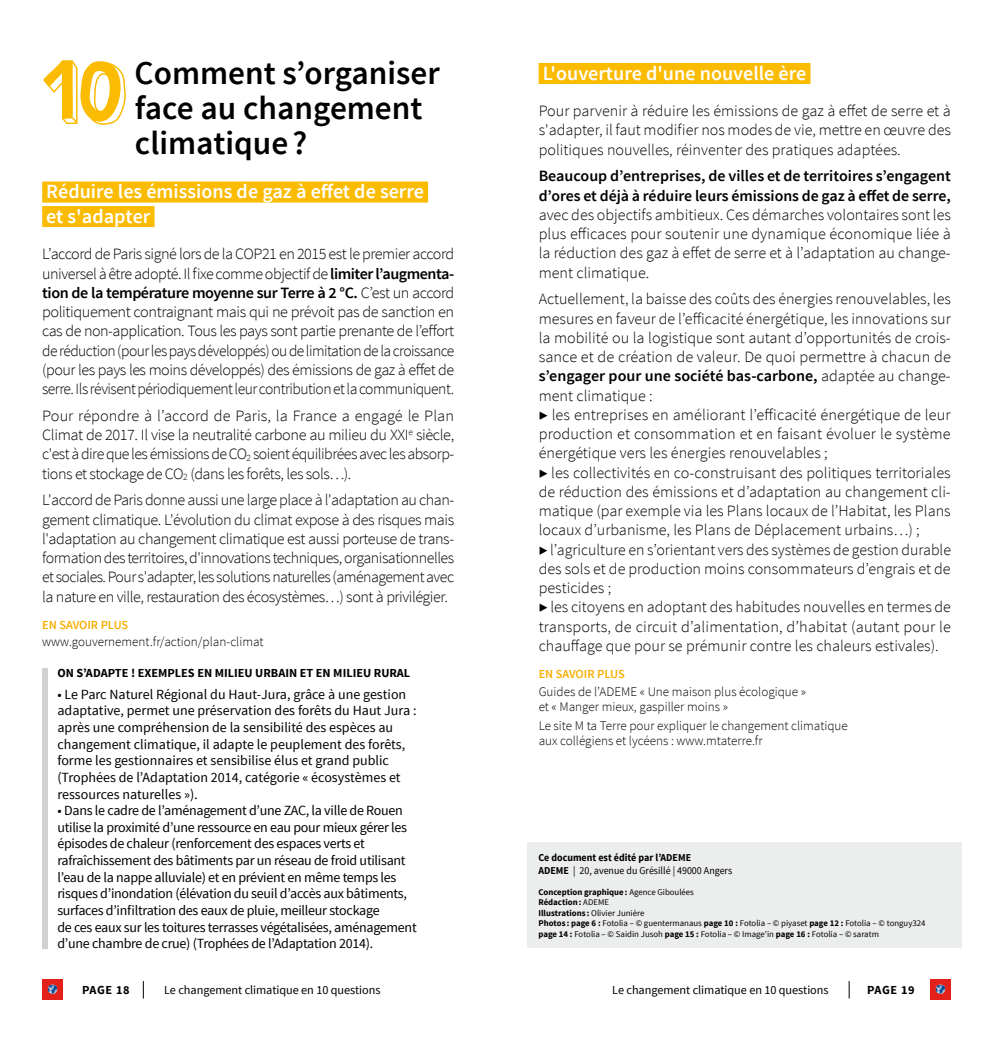
<style>
.page{position:relative;width:993px;height:1042px;background:#fff}
.page>*{position:absolute;margin:0;border:0;box-sizing:border-box;transform-origin:0 0}
.t1{font:600 33.25px/35px "Source Sans Pro";color:#000}
.t2{font:600 20.12px/24.5px "Source Sans Pro";color:#fff}
.t3{font:300 15.75px/19.2px "Source Sans Pro";color:#000;text-align:justify}
.t4{font:600 15.75px/19.2px "Source Sans Pro";color:#000}
.t5{font:14px/16.6px "Source Sans Pro";letter-spacing:-.02em;color:#000}
.t6{font:14px/16.6px "Source Sans Pro";color:#000}
.t7{font:300 13.12px/14.9px "Source Sans Pro";color:#000}
.t8{font:12.25px "Source Sans Pro";letter-spacing:-.005em;color:#000}
.t9{font:700 12.25px "Source Sans Pro";color:#000}
.t10{font:600 12.25px "Source Sans Pro";color:#f8ae00}
.t11{font:700 10.5px/12.6px "Source Sans Pro";color:#000;scale:.95 1}
.t12{font:8.75px/10.5px "Source Sans Pro";color:#000}
.s1{font-weight:600}
.s2{font-weight:400}
.s3{font-weight:700}
</style>
<div class="page">
<svg style="left:143px;top:981px;width:1px;height:17px"></svg>
<div style="left:42px;top:979px;width:21px;height:21px;background:#e32119"></div>
<svg style="left:48px;top:984px;width:9px;height:10px"></svg>
<svg style="left:848px;top:981px;width:1px;height:17px"></svg>
<div style="left:929px;top:979px;width:21px;height:21px;background:#e32119"></div>
<svg style="left:935px;top:984px;width:9px;height:10px"></svg>
<div style="left:42px;top:182px;width:386px;height:21px;background:#fabb00"></div>
<div style="left:42px;top:206px;width:112px;height:21px;background:#fabb00"></div>
<svg style="left:43px;top:60px;width:83px;height:65px"></svg>
<div style="left:42px;top:668px;width:5px;height:280px;background:#d0d1d2"></div>
<div style="left:538px;top:63px;width:272px;height:21px;background:#fabb00"></div>
<div style="left:527px;top:842px;width:434px;height:105px;background:#eceded"></div>
<h1 class="t1" style="left:135px;top:56px;width:307px">Comment s’organiser face au changement climatique?</h1>
<p class="t2" style="left:46px;top:180px;width:379px">Réduire les émissions de gaz à effet de serre et s'adapter</p>
<p class="t3" style="left:42px;top:244px;width:413px">L’accord de Paris signé lors de la COP21 en 2015 est le premier accord universel à être adopté. Il fixe comme objectif de <span class="s1">limiter l’augmenta&shy;tion de la température moyenne sur Terre à 2 °C.</span> C’est un accord politiquement contraignant mais qui ne prévoit pas de sanction en cas de non-application. Tous les pays sont partie prenante de l’effort de réduction (pour les pays développés) ou de limitation de la croissance (pour les pays les moins développés) des émissions de gaz à effet de serre. Ils révisent périodiquement leur contribution et la communiquent.</p>
<p class="t3" style="left:42px;top:406px;width:413px">Pour répondre à l’accord de Paris, la France a engagé le Plan Climat de 2017. Il vise la neutralité carbone au milieu du XXI<sup>e</sup> siècle, c'est à dire que les émissions de CO<sub>2</sub> soient équilibrées avec les absorp&shy;tions et stockage de CO<sub>2</sub> (dans les forêts, les sols…).</p>
<p class="t3" style="left:42px;top:490px;width:413px">L'accord de Paris donne aussi une large place à l'adaptation au chan&shy;gement climatique. L'évolution du climat expose à des risques mais l'adaptation au changement climatique est aussi porteuse de trans&shy;formation des territoires, d'innovations techniques, organisationnelles et sociales. Pour s'adapter, les solutions naturelles (aménagement avec la nature en ville, restauration des écosystèmes…) sont à privilégier.</p>
<p class="t10" style="left:42px;top:617px;width:88px">EN SAVOIR PLUS</p>
<p class="t7" style="left:42px;top:634px;width:223px">www.gouvernement.fr/action/plan-climat</p>
<p class="t9" style="left:57px;top:665px;width:354px">ON S’ADAPTE ! EXEMPLES EN MILIEU URBAIN ET EN MILIEU RURAL</p>
<p class="t6" style="left:57px;top:686px;width:360px">• Le Parc Naturel Régional du Haut-Jura, grâce à une gestion adaptative, permet une préservation des forêts du Haut Jura : après une compréhension de la sensibilité des espèces au changement climatique, il adapte le peuplement des forêts, forme les gestionnaires et sensibilise élus et grand public (Trophées de l’Adaptation 2014, catégorie « écosystèmes et ressources naturelles »).</p>
<p class="t5" style="left:57px;top:802px;width:361px">• Dans le cadre de l’aménagement d’une ZAC, la ville de Rouen utilise la proximité d’une ressource en eau pour mieux gérer les épisodes de chaleur (renforcement des espaces verts et rafraîchissement des bâtiments par un réseau de froid utilisant l’eau de la nappe alluviale) et en prévient en même temps les risques d’inondation (élévation du seuil d’accès aux bâtiments, surfaces d’infiltration des eaux de pluie, meilleur stockage<br>de ces eaux sur les toitures terrasses végétalisées, aménagement d’une chambre de crue) (Trophées de l’Adaptation 2014).</p>
<p class="t2" style="left:542px;top:61px;width:265px">L'ouverture d'une nouvelle ère</p>
<p class="t3" style="left:538px;top:101px;width:413px">Pour parvenir à réduire les émissions de gaz à effet de serre et à s'adapter, il faut modifier nos modes de vie, mettre en œuvre des politiques nouvelles, réinventer des pratiques adaptées.</p>
<p class="t4" style="left:538px;top:167px;width:413px">Beaucoup d’entreprises, de villes et de territoires s’engagent d’ores et déjà à réduire leurs émissions de gaz à effet de serre,</p>
<p class="t3" style="left:538px;top:205px;width:413px">avec des objectifs ambitieux. Ces démarches volontaires sont les plus efficaces pour soutenir une dynamique économique liée à la réduction des gaz à effet de serre et à l’adaptation au change&shy;ment climatique.</p>
<p class="t3" style="left:538px;top:290px;width:414px;text-align:left">Actuellement, la baisse des coûts des énergies renouvelables, les mesures en faveur de l’efficacité énergétique, les innovations sur la mobilité ou la logistique sont autant d’opportunités de crois&shy;sance et de création de valeur. De quoi permettre à chacun de <span class="s1">s’engager pour une société bas-carbone,</span> adaptée au change&shy;ment climatique :<br>▶ les entreprises en améliorant l’efficacité énergétique de leur production et consommation et en faisant évoluer le système énergétique vers les énergies renouvelables ;<br>▶ les collectivités en co-construisant des politiques territoriales de réduction des émissions et d’adaptation au changement cli&shy;matique (par exemple via les Plans locaux de l’Habitat, les Plans locaux d’urbanisme, les Plans de Déplacement urbains…) ;<br>▶ l’agriculture en s’orientant vers des systèmes de gestion durable des sols et de production moins consommateurs d’engrais et de pesticides ;<br>▶ les citoyens en adoptant des habitudes nouvelles en termes de transports, de circuit d’alimentation, d’habitat (autant pour le chauffage que pour se prémunir contre les chaleurs estivales).</p>
<p class="t10" style="left:538px;top:666px;width:88px">EN SAVOIR PLUS</p>
<p class="t7" style="left:538px;top:684px;width:269px">Guides de l’ADEME « Une maison plus écologique » et « Manger mieux, gaspiller moins »</p>
<p class="t7" style="left:538px;top:718px;width:310px">Le site M ta Terre pour expliquer le changement climatique aux collégiens et lycéens : www.mtaterre.fr</p>
<p class="t11" style="left:538px;top:852px;width:205px">Ce document est édité par l’ADEME<br>ADEME <span class="s2">| 20, avenue du Grésillé | 49000 Angers</span></p>
<p class="t12" style="left:538px;top:887px;width:388px"><span class="s3">Conception graphique:</span> Agence Giboulées<br><span class="s3">Rédaction:</span> ADEME<br><span class="s3">Illustrations :</span> Olivier Junière<br><span class="s3">Photos : page 6 :</span> Fotolia – © guentermanaus <span class="s3">page 10 :</span> Fotolia – © piyaset <span class="s3">page 12 :</span> Fotolia – © tonguy324 <span class="s3">page 14 :</span> Fotolia – © Saidin Jusoh <span class="s3">page 15 :</span> Fotolia – © Image'in <span class="s3">page 16 :</span> Fotolia – © saratm</p>
<p class="t9" style="left:82px;top:981px;width:49px">PAGE 18</p>
<p class="t8" style="left:164px;top:982px;width:218px">Le changement climatique en 10 questions</p>
<p class="t8" style="left:612px;top:982px;width:218px">Le changement climatique en 10 questions</p>
<p class="t9" style="left:866px;top:981px;width:49px">PAGE 19</p>
</div>
